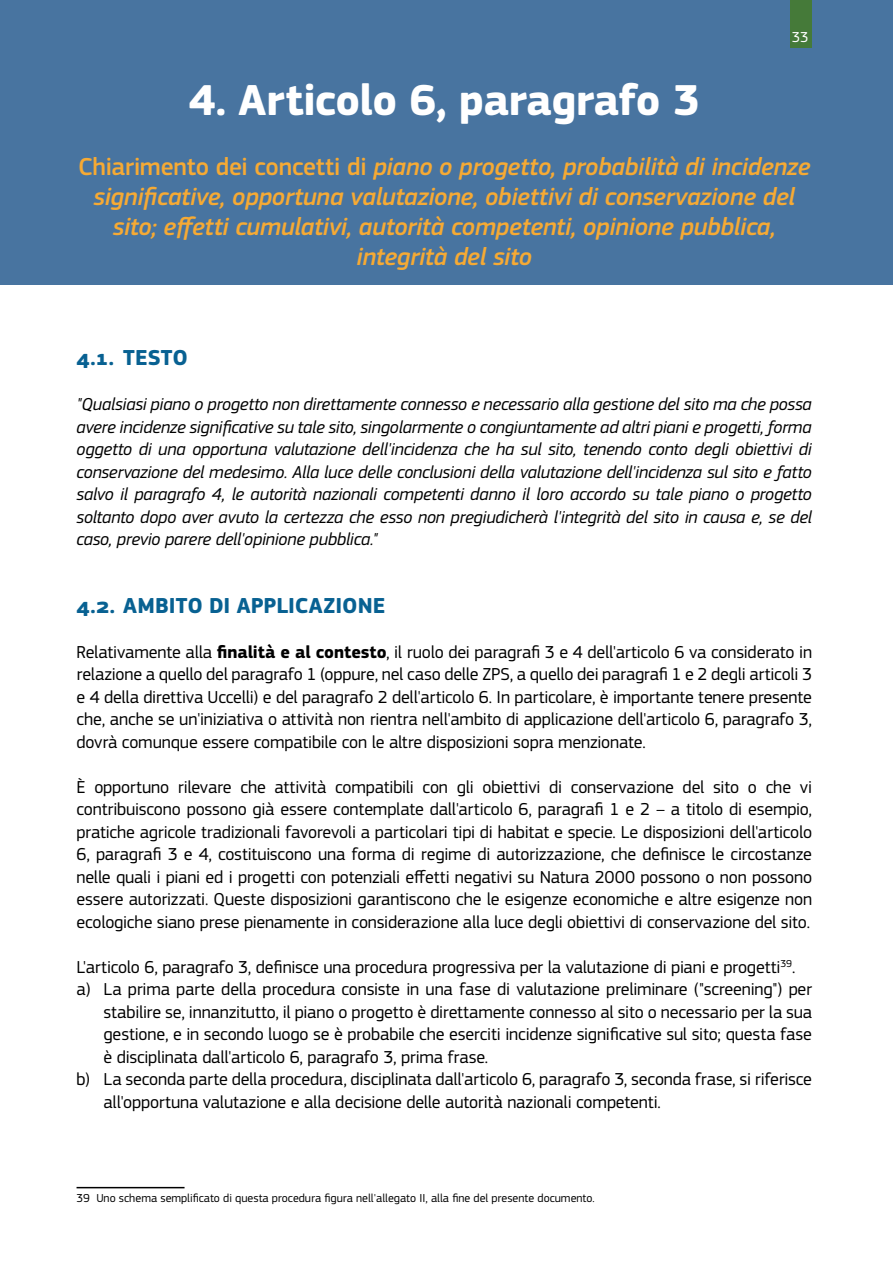
<style>
.page{position:relative;width:893px;height:1263px;background:#fff}
.page>*{position:absolute;margin:0;border:0;box-sizing:border-box;transform-origin:0 0}
.t1{font:700 45px "EC Square Sans Pro";letter-spacing:-.015em;color:#fff}
.t2{font:italic 500 25.5px/30px "EC Square Sans Pro";letter-spacing:-.01em;color:#f6aa34;text-align:center}
.t3{font:700 22.5px "EC Square Sans Pro";color:#086192}
.t4{font:18px/22.5px "EC Square Sans Pro";letter-spacing:-.01em;color:#000;text-align:justify}
.t5{font:italic 18px/22.5px "EC Square Sans Pro";letter-spacing:-.015em;color:#000;text-align:justify}
.t6{font:15px "EC Square Sans Pro";color:#fff}
.t7{font:12px "EC Square Sans Pro";color:#000}
.s1{font-style:normal}
.s2{font-weight:700}
</style>
<div class="page">
<div style="left:0;top:0;width:893px;height:285px;background:#4874a0"></div>
<div style="left:790px;top:0;width:21px;height:48px;background:#457a39"></div>
<hr style="left:77px;top:1187px;width:108px;height:1px;background:#000">
<p class="t6" style="left:793px;top:28px;width:18px">33</p>
<h1 class="t1" style="left:189px;top:73px;width:513px">4. Articolo 6, paragrafo 3</h1>
<h2 class="t2" style="left:78px;top:152px;width:734px"><span class="s1">Chiarimento dei concetti di</span> piano o progetto, probabilità di incidenze significative, opportuna valutazione, obiettivi di conservazione del sito; effetti cumulativi, autorità competenti, opinione pubblica, integrità del sito</h2>
<p class="t3" style="left:77px;top:344px;width:113px">4.1. TESTO</p>
<p class="t5" style="left:77px;top:393px;width:737px">"Qualsiasi piano o progetto non direttamente connesso e necessario alla gestione del sito ma che possa avere incidenze significative su tale sito, singolarmente o congiuntamente ad altri piani e progetti, forma oggetto di una opportuna valutazione dell'incidenza che ha sul sito, tenendo conto degli obiettivi di conservazione del medesimo. Alla luce delle conclusioni della valutazione dell'incidenza sul sito e fatto salvo il paragrafo 4, le autorità nazionali competenti danno il loro accordo su tale piano o progetto soltanto dopo aver avuto la certezza che esso non pregiudicherà l'integrità del sito in causa e, se del caso, previo parere dell'opinione pubblica."</p>
<p class="t3" style="left:77px;top:592px;width:310px">4.2. AMBITO DI APPLICAZIONE</p>
<p class="t4" style="left:77px;top:640px;width:737px">Relativamente alla <span class="s2">finalità e al contesto</span>, il ruolo dei paragrafi 3 e 4 dell'articolo 6 va considerato in relazione a quello del paragrafo 1 (oppure, nel caso delle ZPS, a quello dei paragrafi 1 e 2 degli articoli 3 e 4 della direttiva Uccelli) e del paragrafo 2 dell'articolo 6. In particolare, è importante tenere presente che, anche se un'iniziativa o attività non rientra nell'ambito di applicazione dell'articolo 6, paragrafo 3, dovrà comunque essere compatibile con le altre disposizioni sopra menzionate.</p>
<p class="t4" style="left:77px;top:775px;width:737px">È opportuno rilevare che attività compatibili con gli obiettivi di conservazione del sito o che vi contribuiscono possono già essere contemplate dall'articolo 6, paragrafi 1 e 2 – a titolo di esempio, pratiche agricole tradizionali favorevoli a particolari tipi di habitat e specie. Le disposizioni dell'articolo 6, paragrafi 3 e 4, costituiscono una forma di regime di autorizzazione, che definisce le circostanze nelle quali i piani ed i progetti con potenziali effetti negativi su Natura 2000 possono o non possono essere autorizzati. Queste disposizioni garantiscono che le esigenze economiche e altre esigenze non ecologiche siano prese pienamente in considerazione alla luce degli obiettivi di conservazione del sito.</p>
<p class="t4" style="left:77px;top:955px;width:720px">L'articolo 6, paragrafo 3, definisce una procedura progressiva per la valutazione di piani e progetti<sup>39</sup>.</p>
<p class="t4" style="left:77px;top:978px;width:737px">a) La prima parte della procedura consiste in una fase di valutazione preliminare ("screening") per</p>
<p class="t4" style="left:104px;top:1000px;width:710px">stabilire se, innanzitutto, il piano o progetto è direttamente connesso al sito o necessario per la sua</p>
<p class="t4" style="left:104px;top:1023px;width:710px">gestione, e in secondo luogo se è probabile che eserciti incidenze significative sul sito; questa fase</p>
<p class="t4" style="left:104px;top:1045px;width:386px">è disciplinata dall'articolo 6, paragrafo 3, prima frase.</p>
<p class="t4" style="left:77px;top:1068px;width:737px">b) La seconda parte della procedura, disciplinata dall'articolo 6, paragrafo 3, seconda frase, si riferisce</p>
<p class="t4" style="left:104px;top:1090px;width:559px">all'opportuna valutazione e alla decisione delle autorità nazionali competenti.</p>
<p class="t7" style="left:77px;top:1191px;width:520px">39 Uno schema semplificato di questa procedura figura nell'allegato II, alla fine del presente documento.</p>
</div>
